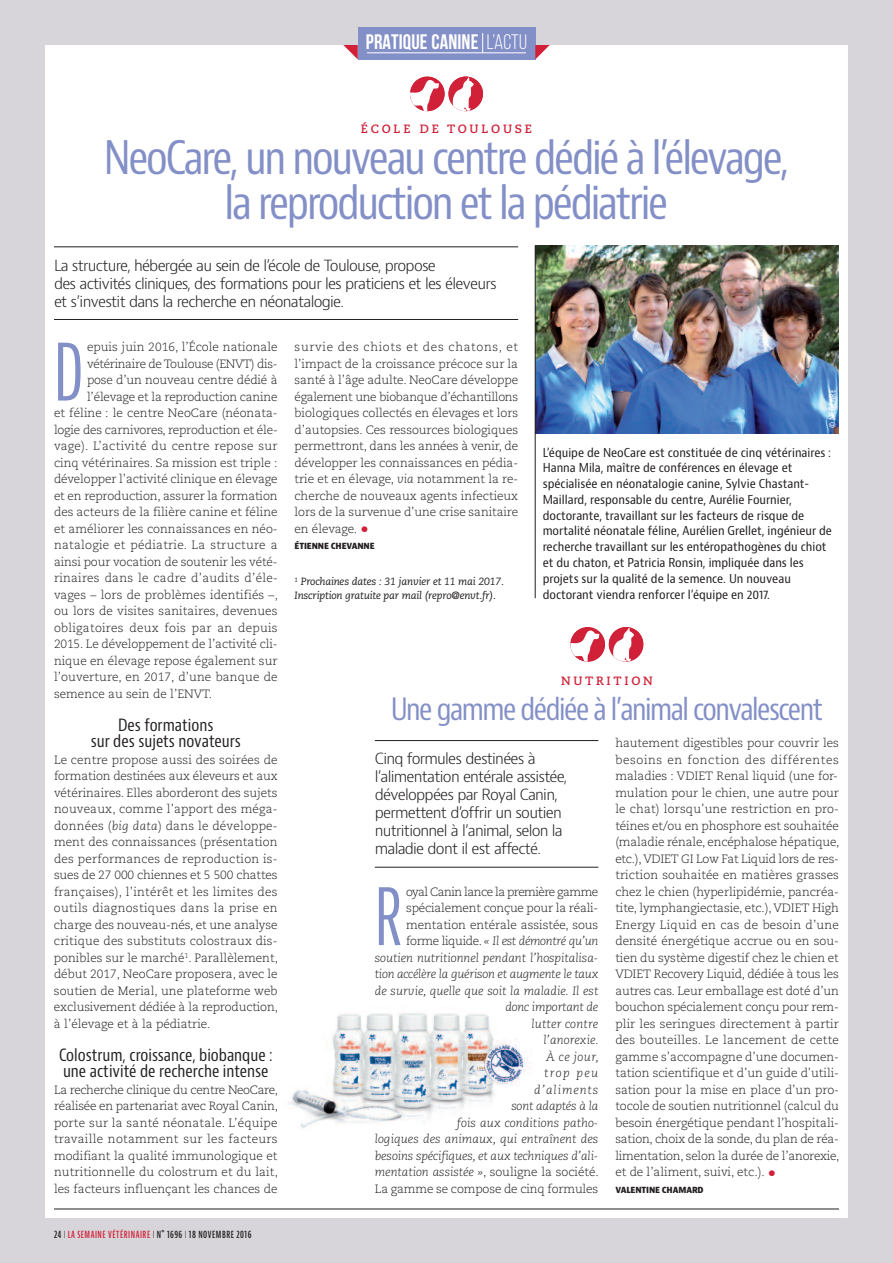
<style>
.page{position:relative;width:893px;height:1263px;background:#fff}
.page>*{position:absolute;margin:0;border:0;box-sizing:border-box;transform-origin:0 0}
.t1{font:extra-condensed 76.95px "Bernino Sans";color:#838fc7}
.t2{font:condensed 45px/45px "Bernino Sans";letter-spacing:-.05em;color:#838fc7;text-align:center}
.t3{font:condensed 30px "Bernino Sans";letter-spacing:-.05em;color:#838fc7}
.t4{font:700 21px "Bebas Neue";letter-spacing:.005em;color:#fff}
.t5{font:condensed 16.5px/16.5px "Bernino Sans";color:#231f20;text-align:center}
.t6{font:300 15px/18px "Bernino Sans";letter-spacing:-.05em;color:#231f20}
.t7{font:300 12px/16.5px "Caecilia";letter-spacing:-.005em;color:#231f20;text-align:justify}
.t8{font:italic 300 12px/16.5px "Caecilia";letter-spacing:-.005em;color:#231f20;text-align:right}
.t9{font:condensed 12px/15.8px "Bernino Sans";color:#231f20}
.t10{font:300 12px "Caecilia";letter-spacing:.02em;color:#231f20}
.t11{font:300 12px "Caecilia";letter-spacing:-.03em;color:#231f20}
.t12{font:700 12px "Caecilia";letter-spacing:.225em;color:#d12138}
.t13{font:italic 10.5px/13.5px "Caecilia";letter-spacing:-.015em;color:#231f20}
.t14{font:600 extra-condensed 10.5px "Bernino Sans";letter-spacing:.05em;color:#231f20}
.t15{font:800 condensed 9px "Bernino Sans";letter-spacing:-.015em;color:#231f20}
.t16{font:condensed 9px "Bernino Sans";color:#fff}
.s1{font-weight:400}
.s2{font-style:italic}
.s3{font-weight:300}
.s4{color:#d12138}
.s5{font-size:16.5px;color:#d12138}
.s6{font-style:normal}
</style>
<div class="page">
<div style="left:0;top:0;width:893px;height:1263px;border:45px solid #d8d5da"></div>
<hr style="left:54px;top:1209px;width:785px;height:1px;background:#231f20">
<div style="left:358px;top:27px;width:177px;height:33px;background:#838fc7"></div>
<svg style="left:482px;top:33px;width:1px;height:20px"></svg>
<svg style="left:343px;top:45px;width:15px;height:14px"></svg>
<svg style="left:535px;top:45px;width:15px;height:14px"></svg>
<hr style="left:367px;top:53px;width:159px;height:1px;background:#fff">
<svg style="left:410px;top:77px;width:73px;height:34px"></svg>
<hr style="left:54px;top:247px;width:464px;height:1px;background:#231f20">
<hr style="left:54px;top:319px;width:464px;height:1px;background:#231f20">
<svg style="left:570px;top:627px;width:73px;height:35px"></svg>
<img style="left:536px;top:246px;width:303px;height:188px">
<img style="left:287px;top:1013px;width:243px;height:116px">
<hr style="left:535px;top:246px;width:1px;height:352px;background:#231f20">
<hr style="left:375px;top:740px;width:223px;height:1px;background:#231f20">
<hr style="left:375px;top:867px;width:223px;height:1px;background:#231f20">
<h3 class="t4" style="left:366px;top:31px;width:163px">PRATIQUE CANINE <span class="s1">L’ACTU</span></h3>
<p class="t12" style="left:361px;top:123px;width:173px">ÉCOLE DE TOULOUSE</p>
<h2 class="t2" style="left:104px;top:139px;width:687px">NeoCare, un nouveau centre dédié à l’élevage, la reproduction et la pédiatrie</h2>
<p class="t6" style="left:54px;top:257px;width:444px">La structure, hébergée au sein de l’école de Toulouse, propose<br>des activités cliniques, des formations pour les praticiens et les éleveurs et s’investit dans la recherche en néonatalogie.</p>
<h1 class="t1" style="left:54px;top:341px;width:31px">D</h1>
<p class="t7" style="left:87px;top:340px;width:192px">epuis juin 2016, l’École nationale</p>
<p class="t11" style="left:87px;top:358px;width:192px">vétérinaire de Toulouse (ENVT) dis-</p>
<p class="t7" style="left:87px;top:373px;width:192px">pose d’un nouveau centre dédié à</p>
<p class="t7" style="left:87px;top:389px;width:192px">l’élevage et la reproduction canine</p>
<p class="t7" style="left:54px;top:406px;width:225px">et féline : le centre NeoCare (néonata-</p>
<p class="t7" style="left:54px;top:422px;width:225px">logie des carnivores, reproduction et éle-</p>
<p class="t10" style="left:54px;top:441px;width:225px">vage). L’activité du centre repose sur</p>
<p class="t7" style="left:54px;top:455px;width:225px">cinq vétérinaires. Sa mission est triple :</p>
<p class="t7" style="left:54px;top:472px;width:225px">développer l’activité clinique en élevage</p>
<p class="t7" style="left:54px;top:488px;width:225px">et en reproduction, assurer la formation</p>
<p class="t7" style="left:54px;top:505px;width:225px">des acteurs de la filière canine et féline</p>
<p class="t7" style="left:54px;top:521px;width:225px">et améliorer les connaissances en néo-</p>
<p class="t10" style="left:54px;top:540px;width:225px">natalogie et pédiatrie. La structure a</p>
<p class="t7" style="left:54px;top:554px;width:225px">ainsi pour vocation de soutenir les vété-</p>
<p class="t10" style="left:54px;top:573px;width:225px">rinaires dans le cadre d’audits d’éle-</p>
<p class="t7" style="left:54px;top:587px;width:226px">vages – lors de problèmes identifiés –,</p>
<p class="t7" style="left:54px;top:604px;width:225px">ou lors de visites sanitaires, devenues</p>
<p class="t10" style="left:54px;top:622px;width:225px">obligatoires deux fois par an depuis</p>
<p class="t7" style="left:54px;top:637px;width:225px">2015. Le développement de l’activité cli-</p>
<p class="t7" style="left:54px;top:653px;width:225px">nique en élevage repose également sur</p>
<p class="t7" style="left:54px;top:670px;width:225px">l’ouverture, en 2017, d’une banque de</p>
<p class="t7" style="left:54px;top:686px;width:160px">semence au sein de l’ENVT.</p>
<h3 class="t5" style="left:91px;top:717px;width:152px">Des formations<br>sur des sujets novateurs</h3>
<p class="t7" style="left:54px;top:752px;width:226px">Le centre propose aussi des soirées de formation destinées aux éleveurs et aux vétérinaires. Elles aborderont des sujets nouveaux, comme l’apport des méga&shy;données (<span class="s2">big data</span>) dans le développe&shy;ment des connaissances (présentation des performances de reproduction is&shy;sues de 27 000 chiennes et 5 500 chattes françaises), l’intérêt et les limites des outils diagnostiques dans la prise en charge des nouveau-nés, et une analyse critique des substituts colostraux dis&shy;ponibles sur le marché<sup>1</sup>. Parallèlement, début 2017, NeoCare proposera, avec le soutien de Merial, une plateforme web exclusivement dédiée à la reproduction, à l’élevage et à la pédiatrie.</p>
<h3 class="t5" style="left:59px;top:1047px;width:215px;text-align:left">Colostrum, croissance, biobanque : une activité de recherche intense</h3>
<p class="t7" style="left:54px;top:1082px;width:226px">La recherche clinique du centre NeoCare, réalisée en partenariat avec Royal Canin, porte sur la santé néonatale. L’équipe travaille notamment sur les facteurs modifiant la qualité immunologique et nutritionnelle du colostrum et du lait, les facteurs influençant les chances de</p>
<p class="t14" style="left:54px;top:1229px;width:199px">24 <span class="s3">I</span> <span class="s4">LA SEMAINE VÉTÉRINAIRE</span> <span class="s3">I</span> N° 1696 <span class="s3">I</span> 18 NOVEMBRE 2016</p>
<p class="t7" style="left:295px;top:340px;width:225px">survie des chiots et des chatons, et l’impact de la croissance précoce sur la santé à l’âge adulte. NeoCare développe également une biobanque d’échantillons biologiques collectés en élevages et lors d’autopsies. Ces ressources biologiques permettront, dans les années à venir, de développer les connaissances en pédia&shy;trie et en élevage, <span class="s2">via</span> notamment la re&shy;cherche de nouveaux agents infectieux lors de la survenue d’une crise sanitaire en élevage. <span class="s5">•</span></p>
<p class="t15" style="left:295px;top:542px;width:82px">ÉTIENNE CHEVANNE</p>
<p class="t13" style="left:295px;top:576px;width:211px"><sup>1</sup> Prochaines dates : 31 janvier et 11 mai 2017.<br>Inscription gratuite par mail (repro@envt.fr).</p>
<p class="t16" style="left:828px;top:428px;width:41px;rotate:-90deg">© NEOCARE</p>
<p class="t9" style="left:543px;top:445px;width:291px">L’équipe de NeoCare est constituée de cinq vétérinaires :<br>Hanna Mila, maître de conférences en élevage et spécialisée en néonatalogie canine, Sylvie Chastant-Maillard, responsable du centre, Aurélie Fournier, doctorante, travaillant sur les facteurs de risque de mortalité néonatale féline, Aurélien Grellet, ingénieur de recherche travaillant sur les entéropathogènes du chiot et du chaton, et Patricia Ronsin, impliquée dans les projets sur la qualité de la semence. Un nouveau doctorant viendra renforcer l’équipe en 2017.</p>
<p class="t12" style="left:561px;top:676px;width:93px">NUTRITION</p>
<h3 class="t3" style="left:391px;top:697px;width:434px">Une gamme dédiée à l’animal convalescent</h3>
<p class="t6" style="left:375px;top:751px;width:194px">Cinq formules destinées à l’alimentation entérale assistée, développées par Royal Canin, permettent d’offrir un soutien nutritionnel à l’animal, selon la maladie dont il est affecté.</p>
<p class="t8" style="left:375px;top:884px;width:226px"><span class="s6">oyal Canin lance la première gamme spécialement conçue pour la réali&shy;mentation entérale assistée, sous forme liquide.</span> « Il est démontré qu’un soutien nutritionnel pendant l’hospitalisa&shy;tion accélère la guérison et augmente le taux de survie, quelle que soit la maladie. Il est donc important de<br>lutter contre<br>l’anorexie.<br>À ce jour,<br>trop peu<br>d’aliments<br>sont adaptés à la<br>fois aux conditions patho-<br>logiques des animaux, qui entraînent des besoins spécifiques, et aux techniques d’ali&shy;mentation assistée »<span class="s6">, souligne la société.<br>La gamme se compose de cinq formules</span></p>
<h1 class="t1" style="left:375px;top:886px;width:29px">R</h1>
<p class="t7" style="left:615px;top:736px;width:226px;text-align:left">hautement digestibles pour couvrir les besoins en fonction des différentes maladies : VDIET Renal liquid (une for&shy;mulation pour le chien, une autre pour le chat) lorsqu’une restriction en pro&shy;téines et/ou en phosphore est souhaitée (maladie rénale, encéphalose hépatique, etc.), VDIET GI Low Fat Liquid lors de res&shy;triction souhaitée en matières grasses chez le chien (hyperlipidémie, pancréa&shy;tite, lymphangiectasie, etc.), VDIET High Energy Liquid en cas de besoin d’une densité énergétique accrue ou en sou&shy;tien du système digestif chez le chien et VDIET Recovery Liquid, dédiée à tous les autres cas. Leur emballage est doté d’un bouchon spécialement conçu pour rem&shy;plir les seringues directement à partir des bouteilles. Le lancement de cette gamme s’accompagne d’une documen&shy;tation scientifique et d’un guide d’utili&shy;sation pour la mise en place d’un pro&shy;tocole de soutien nutritionnel (calcul du besoin énergétique pendant l’hospitali&shy;sation, choix de la sonde, du plan de réa&shy;limentation, selon la durée de l’anorexie, et de l’aliment, suivi, etc.). <span class="s5">•</span></p>
<p class="t15" style="left:615px;top:1186px;width:90px">VALENTINE CHAMARD</p>
</div>
